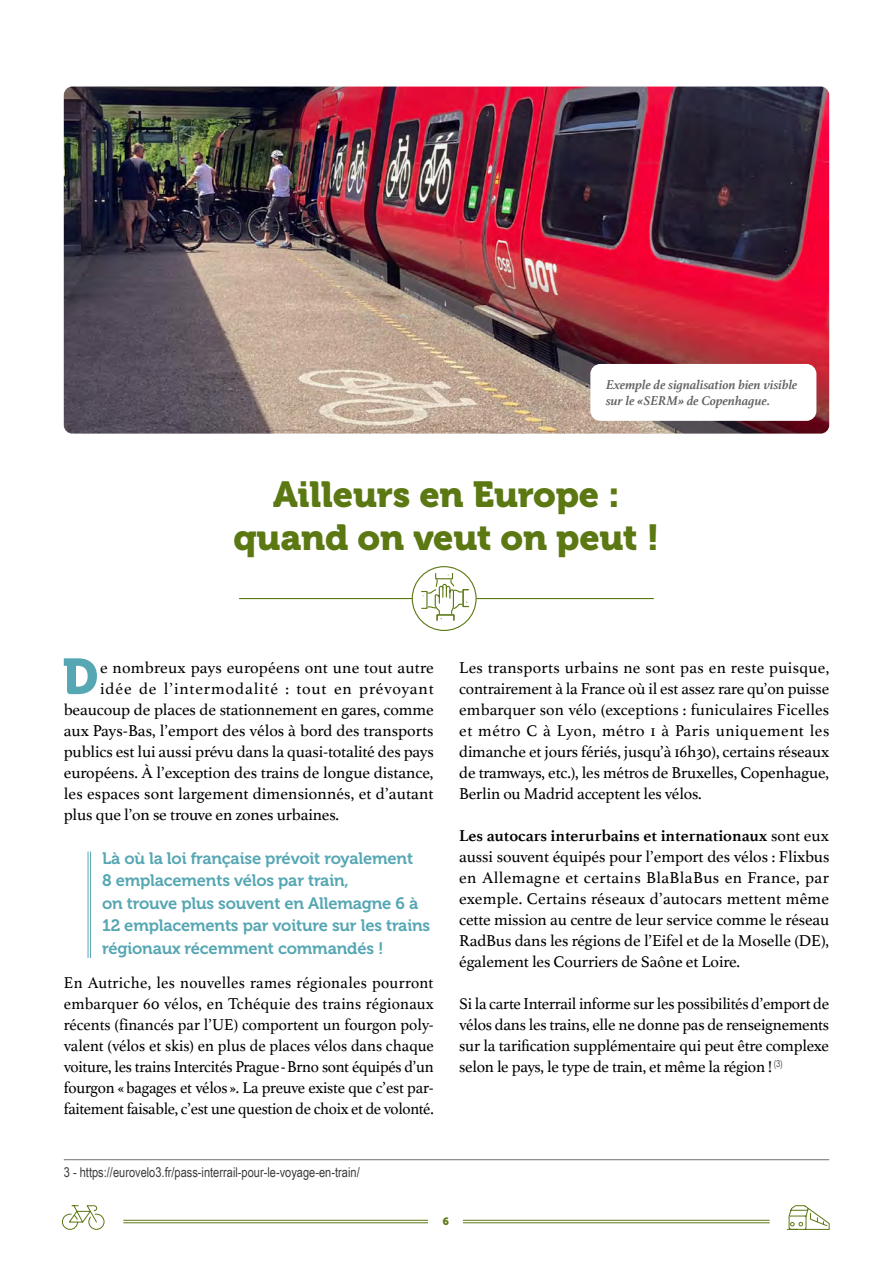
<style>
.page{position:relative;width:893px;height:1263px;background:#fff}
.page>*{position:absolute;margin:0;border:0;box-sizing:border-box;transform-origin:0 0}
.t1{font:50.1px "Museo 900";color:#56a7b3}
.t2{font:36px/43.2px "Museo 900";letter-spacing:-.005em;color:#5b7813;text-align:center}
.t3{font:16.5px/21px "Athelas";letter-spacing:-.01em;color:#000;text-align:justify}
.t4{font:16.5px/21px "Athelas";letter-spacing:-.01em;color:#000;text-align:justify;scale:.96 1}
.t5{font:16.5px/22.5px "Museo 700";letter-spacing:-.01em;color:#56a7b3}
.t6{font:16.5px "Athelas";letter-spacing:.01em;color:#000}
.t7{font:16.5px "Athelas";letter-spacing:.015em;color:#000}
.t8{font:16.5px "Athelas";letter-spacing:.055em;color:#000}
.t9{font:13.5px "Arial Narrow";color:#3c3c3b}
.t10{font:italic 700 13.5px/16.5px "Athelas";color:#646363}
.t11{font:10.5px "Museo 900";color:#5b7813}
.s1{font-weight:700}
</style>
<div class="page">
<img style="left:64px;top:87px;width:765px;height:347px">
<div style="left:592px;top:365px;width:223px;height:54px;background:#fff;border-radius:9px"></div>
<div style="left:590px;top:364px;width:226px;height:57px;border:3px solid #fff;border-radius:9px"></div>
<hr style="left:239px;top:598px;width:415px;height:1px;background:#5b7813">
<div style="left:412px;top:567px;width:64px;height:63px;background:#fff;border-radius:50%"></div>
<div style="left:412px;top:566px;width:65px;height:65px;border:1px solid #5b7813;border-radius:50%"></div>
<svg style="left:422px;top:574px;width:46px;height:46px"></svg>
<hr style="left:88px;top:851px;width:1px;height:107px;background:#56a7b3">
<hr style="left:90px;top:851px;width:1px;height:107px;background:#56a7b3">
<hr style="left:64px;top:1159px;width:765px;height:1px;background:#706f6f">
<hr style="left:123px;top:1220px;width:647px;height:1px;background:#5b7813">
<hr style="left:123px;top:1222px;width:647px;height:1px;background:#5b7813">
<div style="left:429px;top:1213px;width:34px;height:17px;background:#fff"></div>
<svg style="left:786px;top:1205px;width:44px;height:25px"></svg>
<svg style="left:62px;top:1205px;width:43px;height:25px"></svg>
<p class="t10" style="left:606px;top:376px;width:193px">Exemple de signalisation bien visible sur le «SERM» de Copenhague.</p>
<h2 class="t2" style="left:233px;top:473px;width:427px">Ailleurs en Europe : quand on veut on peut !</h2>
<h1 class="t1" style="left:62px;top:648px;width:37px">D</h1>
<p class="t7" style="left:100px;top:655px;width:335px">e nombreux pays européens ont une tout autre</p>
<p class="t8" style="left:100px;top:676px;width:335px">idée de l’intermodalité : tout en prévoyant</p>
<p class="t3" style="left:64px;top:699px;width:371px">beaucoup de places de stationnement en gares, comme</p>
<p class="t3" style="left:64px;top:720px;width:371px">aux Pays-Bas, l’emport des vélos à bord des transports</p>
<p class="t3" style="left:64px;top:741px;width:371px">publics est lui aussi prévu dans la quasi-totalité des pays</p>
<p class="t3" style="left:64px;top:762px;width:371px">européens. À l’exception des trains de longue distance,</p>
<p class="t6" style="left:64px;top:781px;width:371px">les espaces sont largement dimensionnés, et d’autant</p>
<p class="t3" style="left:64px;top:804px;width:277px">plus que l’on se trouve en zones urbaines.</p>
<p class="t5" style="left:102px;top:847px;width:330px">Là où la loi française prévoit royalement<br>8 emplacements vélos par train,<br>on trouve plus souvent en Allemagne 6 à 12 emplacements par voiture sur les trains régionaux récemment commandés !</p>
<p class="t4" style="left:64px;top:972px;width:387px">En Autriche, les nouvelles rames régionales pourront embarquer 60 vélos, en Tchéquie des trains régionaux récents (financés par l’UE) comportent un fourgon poly&shy;valent (vélos et skis) en plus de places vélos dans chaque voiture, les trains Intercités Prague-Brno sont équipés d’un fourgon «bagages et vélos». La preuve existe que c’est par&shy;faitement faisable, c’est une question de choix et de volonté.</p>
<p class="t3" style="left:459px;top:657px;width:372px">Les transports urbains ne sont pas en reste puisque, contrairement à la France où il est assez rare qu’on puisse embarquer son vélo (exceptions : funiculaires Ficelles et métro C à Lyon, métro 1 à Paris uniquement les dimanche et jours fériés, jusqu’à 16h30), certains réseaux de tramways, etc.), les métros de Bruxelles, Copenhague, Berlin ou Madrid acceptent les vélos.</p>
<p class="t3" style="left:459px;top:825px;width:372px"><span class="s1">Les autocars interurbains et internationaux</span> sont eux aussi souvent équipés pour l’emport des vélos : Flixbus en Allemagne et certains BlaBlaBus en France, par exemple. Certains réseaux d’autocars mettent même cette mission au centre de leur service comme le réseau RadBus dans les régions de l’Eifel et de la Moselle (DE), également les Courriers de Saône et Loire.</p>
<p class="t3" style="left:459px;top:993px;width:371px">Si la carte Interrail informe sur les possibilités d’emport de vélos dans les trains, elle ne donne pas de renseignements sur la tarification supplémentaire qui peut être complexe selon le pays, le type de train, et même la région ! <sup>(3)</sup></p>
<p class="t9" style="left:64px;top:1162px;width:297px">3 - https://eurovelo3.fr/pass-interrail-pour-le-voyage-en-train/</p>
<p class="t11" style="left:443px;top:1216px;width:8px">6</p>
</div>
